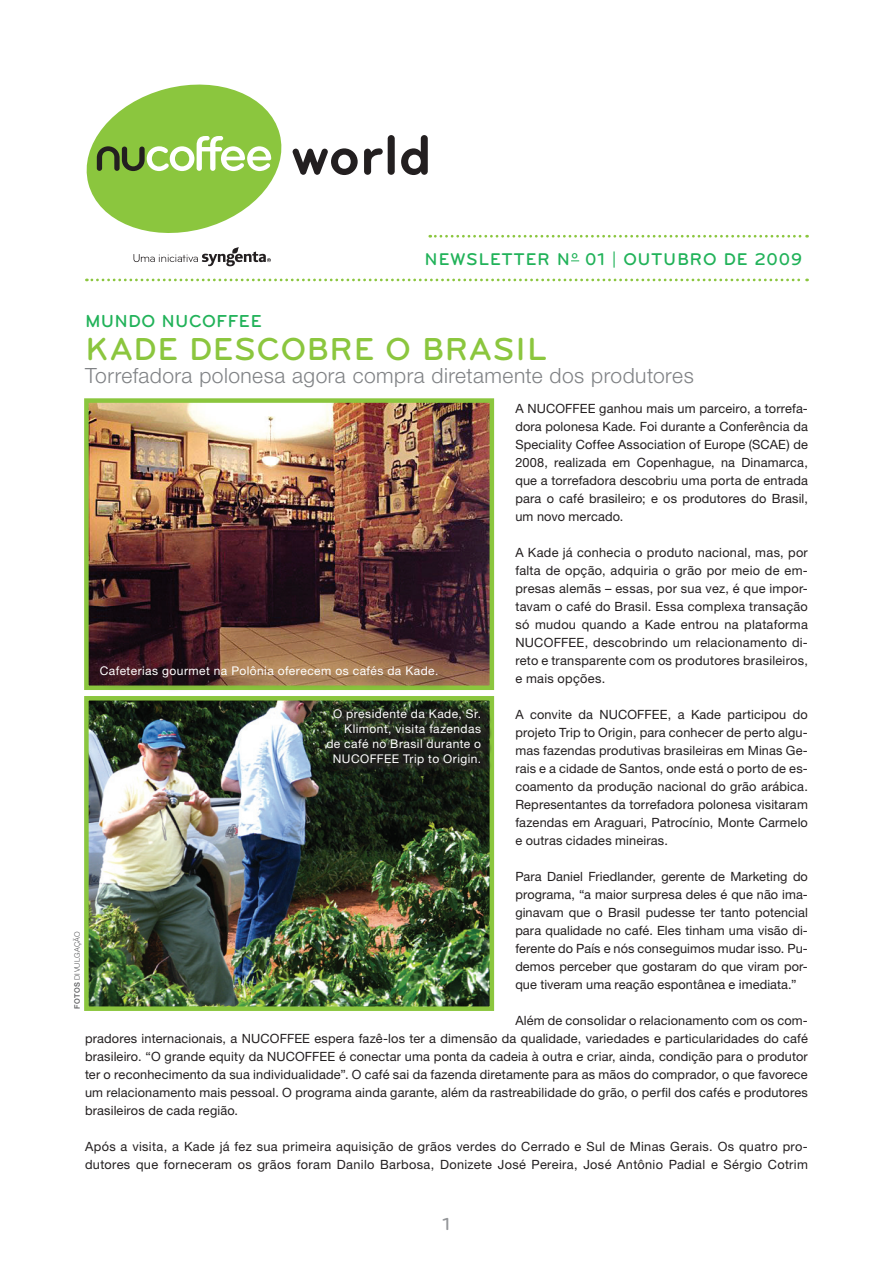
<style>
.page{position:relative;width:893px;height:1263px;background:#fff}
.page>*{position:absolute;margin:0;border:0;box-sizing:border-box;transform-origin:0 0}
.t1{font:58.2px "Bryant Bold Alt";color:#231f20}
.t2{font:500 33px "Bryant";letter-spacing:.025em;color:#8bc63e}
.t3{font:300 21px "Helvetica Neue LT Std";letter-spacing:.02em;color:#808285}
.t4{font:500 18px "Bryant";letter-spacing:.01em;color:#21b259}
.t5{font:500 18px "Bryant";color:#939598}
.t6{font:500 17.7px "Bryant";letter-spacing:.05em;color:#21b259}
.t7{font:12.75px/18px "Helvetica Neue LT Std";letter-spacing:.02em;color:#231f20;text-align:justify}
.t8{font:12px/15px "Helvetica Neue LT Std";letter-spacing:.04em;color:#fff;text-align:right}
.t9{font:300 7.5px "Helvetica Neue LT Std";letter-spacing:.045em;color:#57585a}
.s1{font-weight:500}
</style>
<div class="page">
<svg style="left:86px;top:84px;width:196px;height:182px"></svg>
<svg style="left:86px;top:279px;width:722px;height:2px"></svg>
<svg style="left:430px;top:235px;width:378px;height:3px"></svg>
<img style="left:84px;top:398px;width:411px;height:292px">
<img style="left:84px;top:696px;width:411px;height:315px">
<div style="left:325px;top:705px;width:166px;height:68px;background:#231f20;opacity:.75"></div>
<div style="left:99px;top:665px;width:354px;height:28px;background:#231f20;opacity:.75"></div>
<h1 class="t1" style="left:291px;top:123px;width:142px">world</h1>
<h3 class="t6" style="left:424px;top:249px;width:379px">NEWSLETTER Nº 01 | OUTUBRO DE 2009</h3>
<h3 class="t4" style="left:85px;top:311px;width:30px">MUNDO</h3>
<h3 class="t4" style="left:161px;top:311px;width:89px">NU COFFEE</h3>
<h2 class="t2" style="left:85px;top:331px;width:463px">KADE DESCOBRE O BRASIL</h2>
<h3 class="t3" style="left:85px;top:362px;width:610px">Torrefadora polonesa agora compra diretamente dos produtores</h3>
<p class="t7" style="left:515px;top:399px;width:294px">A NUCOFFEE ganhou mais um parceiro, a torrefa&shy;dora polonesa Kade. Foi durante a Conferência da Speciality Coffee Association of Europe (SCAE) de 2008, realizada em Copenhague, na Dinamarca, que a torrefadora descobriu uma porta de entrada para o café brasileiro; e os produtores do Brasil, um novo mercado.</p>
<p class="t7" style="left:515px;top:543px;width:294px">A Kade já conhecia o produto nacional, mas, por falta de opção, adquiria o grão por meio de em&shy;presas alemãs – essas, por sua vez, é que impor&shy;tavam o café do Brasil. Essa complexa transação só mudou quando a Kade entrou na plataforma NUCOFFEE, descobrindo um relacionamento di&shy;reto e transparente com os produtores brasileiros, e mais opções.</p>
<p class="t7" style="left:515px;top:705px;width:294px">A convite da NUCOFFEE, a Kade participou do projeto Trip to Origin, para conhecer de perto algu&shy;mas fazendas produtivas brasileiras em Minas Ge&shy;rais e a cidade de Santos, onde está o porto de es&shy;coamento da produção nacional do grão arábica.<br>Representantes da torrefadora polonesa visitaram fazendas em Araguari, Patrocínio, Monte Carmelo e outras cidades mineiras.</p>
<p class="t7" style="left:515px;top:867px;width:294px">Para Daniel Friedlander, gerente de Marketing do programa, “a maior surpresa deles é que não ima&shy;ginavam que o Brasil pudesse ter tanto potencial para qualidade no café. Eles tinham uma visão di&shy;ferente do País e nós conseguimos mudar isso. Pu&shy;demos perceber que gostaram do que viram por&shy;que tiveram uma reação espontânea e imediata.”</p>
<p class="t7" style="left:85px;top:1011px;width:724px;text-indent:430px">Além de consolidar o relacionamento com os com&shy;pradores internacionais, a NUCOFFEE espera fazê-los ter a dimensão da qualidade, variedades e particularidades do café brasileiro. “O grande equity da NUCOFFEE é conectar uma ponta da cadeia à outra e criar, ainda, condição para o produtor ter o reconhecimento da sua individualidade”. O café sai da fazenda diretamente para as mãos do comprador, o que favorece um relacionamento mais pessoal. O programa ainda garante, além da rastreabilidade do grão, o perfil dos cafés e produtores brasileiros de cada região.</p>
<p class="t7" style="left:85px;top:1137px;width:724px">Após a visita, a Kade já fez sua primeira aquisição de grãos verdes do Cerrado e Sul de Minas Gerais. Os quatro pro&shy;dutores que forneceram os grãos foram Danilo Barbosa, Donizete José Pereira, José Antônio Padial e Sérgio Cotrim</p>
<p class="t8" style="left:100px;top:663px;width:340px">Cafeterias gourmet na Polônia oferecem os cafés da Kade.</p>
<p class="t8" style="left:326px;top:706px;width:156px">O presidente da Kade, Sr.<br>Klimont, visita fazendas<br>de café no Brasil durante o<br>NUCOFFEE Trip to Origin.</p>
<p class="t9" style="left:73px;top:1009px;width:79px;rotate:-90deg"><span class="s1">fotos</span> divulgação</p>
<h3 class="t5" style="left:443px;top:1213px;width:9px">1</h3>
</div>
